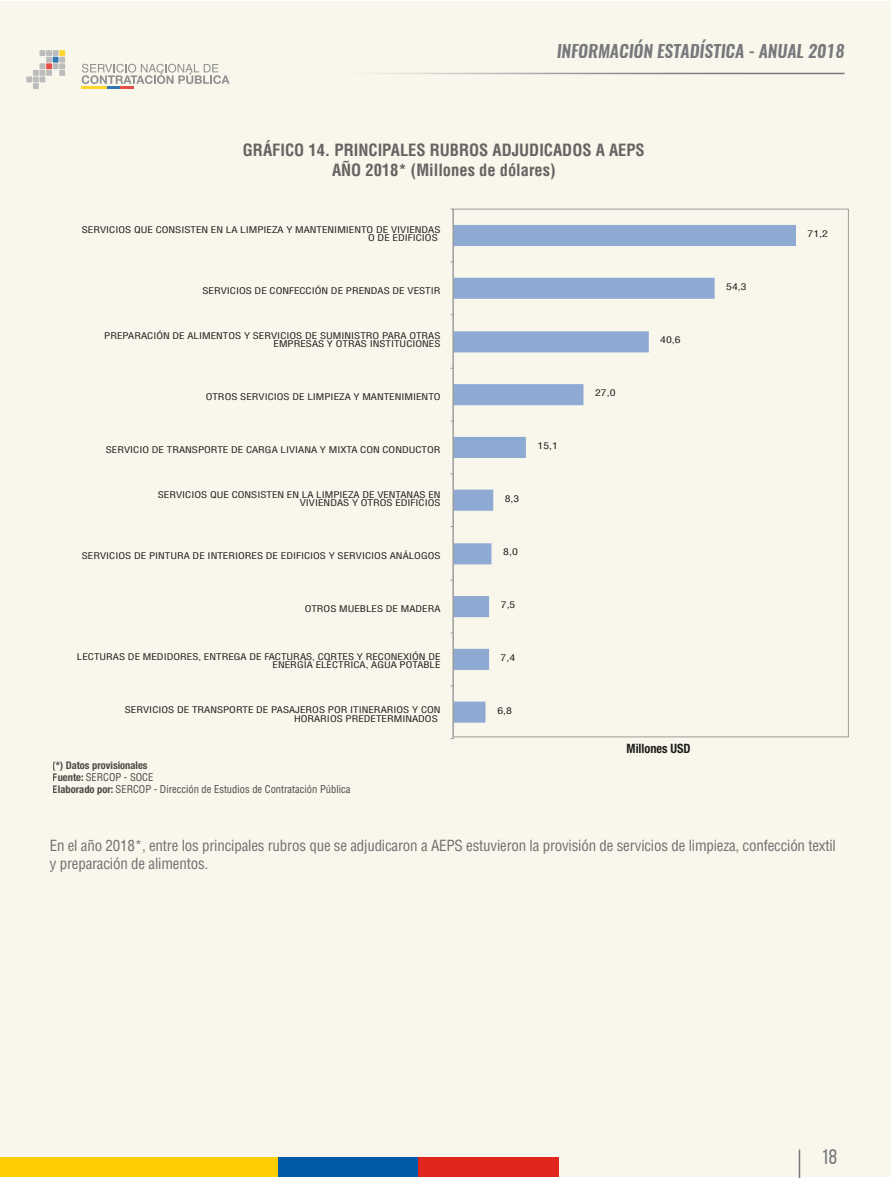
<style>
.page{position:relative;width:893px;height:1178px;background:#fff}
.page>*{position:absolute;margin:0;border:0;box-sizing:border-box;transform-origin:0 0}
.t1{font:21.15px "Bebas Neue";color:#76777b}
.t2{font:italic 600 17.25px "Oswald";color:#76777b}
.t3{font:700 condensed 16.5px/19.5px "Helvetica LT Std";color:#666362;text-align:center}
.t4{font:condensed 15px/18px "Helvetica LT Std";letter-spacing:-.01em;color:#706f6f}
.t5{font:700 condensed 12.9px "Helvetica Neue";color:#1d1d1b;scale:.95 1}
.t6{font:condensed 10.5px/12px "Helvetica LT Std";color:#1d1d1b}
.t7{font:700 condensed 10.5px "Helvetica Neue";color:#1d1d1b}
.t8{font:condensed 9px/8.4px "Helvetica LT Std";color:#1d1d1b;text-align:right;scale:1.22 1}
.t9{font:condensed 9px "Helvetica LT Std";color:#1d1d1b;scale:1.3 1}
.s1{font-family:"Helvetica Neue";font-weight:700}
</style>
<div class="page">
<div style="left:0;top:1px;width:890px;height:1175px;background:#f9f7ec"></div>
<div style="left:0;top:1157px;width:559px;height:19px;background:#ffcd00"></div>
<div style="left:278px;top:1157px;width:281px;height:19px;background:#005aa6"></div>
<div style="left:418px;top:1157px;width:141px;height:19px;background:#e1261d"></div>
<svg style="left:799px;top:1149px;width:1px;height:29px"></svg>
<hr style="left:313px;top:73px;width:531px;height:1px;background:#fff">
<svg style="left:26px;top:50px;width:39px;height:39px"></svg>
<hr style="left:81px;top:87px;width:53px;height:2px;background:#ffcd00">
<svg style="left:82px;top:64px;width:148px;height:25px"></svg>
<svg style="left:455px;top:225px;width:341px;height:498px"></svg>
<hr style="left:453px;top:209px;width:1px;height:530px;background:#9b9b9b">
<h2 class="t2" style="left:557px;top:38px;width:289px">INFORMACIÓN ESTADÍSTICA - ANUAL 2018</h2>
<h3 class="t3" style="left:243px;top:140px;width:403px">GRÁFICO 14. PRINCIPALES RUBROS ADJUDICADOS A AEPS<br>AÑO 2018* (Millones de dólares)</h3>
<p class="t8" style="left:368px;top:225px;width:61px;text-align:left;text-indent:-286px">SERVICIOS QUE CONSISTEN EN LA LIMPIEZA Y MANTENIMIENTO DE VIVIENDAS<br>O DE EDIFICIOS</p>
<p class="t8" style="left:202px;top:287px;width:197px">SERVICIOS DE CONFECCIÓN DE PRENDAS DE VESTIR</p>
<p class="t8" style="left:104px;top:331px;width:277px">PREPARACIÓN DE ALIMENTOS Y SERVICIOS DE SUMINISTRO PARA OTRAS<br>EMPRESAS Y OTRAS INSTITUCIONES</p>
<p class="t9" style="left:660px;top:334px;width:17px">40,6</p>
<p class="t8" style="left:206px;top:393px;width:194px">OTROS SERVICIOS DE LIMPIEZA Y MANTENIMIENTO</p>
<p class="t9" style="left:595px;top:387px;width:17px">27,0</p>
<p class="t8" style="left:106px;top:446px;width:276px">SERVICIO DE TRANSPORTE DE CARGA LIVIANA Y MIXTA CON CONDUCTOR</p>
<p class="t9" style="left:538px;top:440px;width:17px">15,1</p>
<p class="t8" style="left:158px;top:490px;width:233px">SERVICIOS QUE CONSISTEN EN LA LIMPIEZA DE VENTANAS EN<br>VIVIENDAS Y OTROS EDIFICIOS</p>
<p class="t9" style="left:505px;top:493px;width:13px">8,3</p>
<p class="t8" style="left:82px;top:551px;width:295px">SERVICIOS DE PINTURA DE INTERIORES DE EDIFICIOS Y SERVICIOS ANÁLOGOS</p>
<p class="t9" style="left:503px;top:546px;width:13px">8,0</p>
<p class="t8" style="left:305px;top:604px;width:113px">OTROS MUEBLES DE MADERA</p>
<p class="t9" style="left:501px;top:599px;width:13px">7,5</p>
<p class="t8" style="left:77px;top:652px;width:299px">LECTURAS DE MEDIDORES, ENTREGA DE FACTURAS, CORTES Y RECONEXIÓN DE<br>ENERGÍA ELÉCTRICA, AGUA POTABLE</p>
<p class="t9" style="left:501px;top:652px;width:13px">7,4</p>
<p class="t8" style="left:294px;top:706px;width:122px;text-align:left;text-indent:-169px">SERVICIOS DE TRANSPORTE DE PASAJEROS POR ITINERARIOS Y CON<br>HORARIOS PREDETERMINADOS</p>
<p class="t9" style="left:497px;top:705px;width:13px">6,8</p>
<h3 class="t5" style="left:627px;top:737px;width:69px">Millones USD</h3>
<p class="t7" style="left:53px;top:756px;width:96px">(*) Datos provisionales</p>
<p class="t6" style="left:53px;top:771px;width:299px"><span class="s1">Fuente:</span> SERCOP - SOCE<br><span class="s1">Elaborado por:</span> SERCOP - Dirección de Estudios de Contratación Pública</p>
<p class="t9" style="left:726px;top:281px;width:17px">54,3</p>
<p class="t9" style="left:808px;top:228px;width:17px">71,2</p>
<h3 class="t4" style="left:50px;top:836px;width:788px">En el año 2018*, entre los principales rubros que se adjudicaron a AEPS estuvieron la provisión de servicios de limpieza, confección textil y preparación de alimentos.</h3>
<h1 class="t1" style="left:822px;top:1145px;width:17px">18</h1>
</div>
